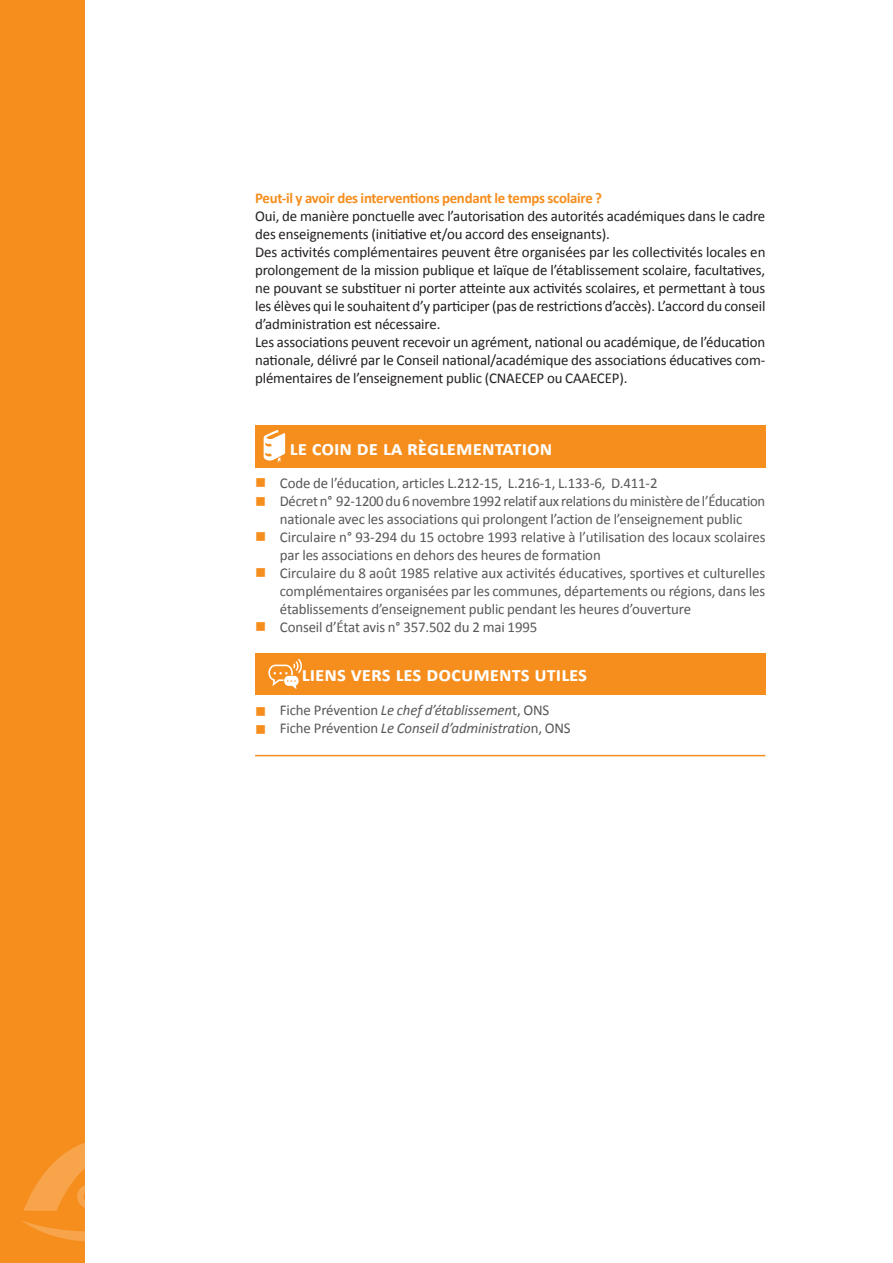
<style>
.page{position:relative;width:893px;height:1263px;background:#fff}
.page>*{position:absolute;margin:0;border:0;box-sizing:border-box;transform-origin:0 0}
.t1{font:700 21px "Calibri";color:#fff}
.t2{font:15px/18px "Calibri";letter-spacing:-.01em;color:#231f20;text-align:justify}
.t3{font:15px/18px "Calibri";letter-spacing:-.01em;color:#57585a;text-align:center}
.t4{font:700 15px "Calibri";letter-spacing:-.02em;color:#f68e1e}
.t5{font:italic 15px "Calibri";letter-spacing:-.01em;color:#57585a}
.s1{color:#f68e1e}
.s2{font-style:italic}
.s3{font-style:normal}
</style>
<div class="page">
<div style="left:0;top:0;width:85px;height:1263px;background:#f68e1e"></div>
<svg style="left:22px;top:1142px;width:63px;height:100px"></svg>
<div style="left:255px;top:425px;width:510px;height:43px;background:#f68e1e"></div>
<svg style="left:264px;top:430px;width:21px;height:33px"></svg>
<div style="left:255px;top:653px;width:510px;height:42px;background:#f68e1e"></div>
<hr style="left:255px;top:755px;width:510px;height:1px;background:#f68e1e">
<svg style="left:268px;top:659px;width:34px;height:30px"></svg>
<p class="t4" style="left:255px;top:188px;width:348px">Peut-il y avoir des interventions pendant le temps scolaire ?</p>
<p class="t2" style="left:255px;top:207px;width:512px">Oui, de manière ponctuelle avec l’autorisation des autorités académiques dans le cadre des enseignements (initiative et/ou accord des enseignants).</p>
<p class="t2" style="left:255px;top:243px;width:512px">Des activités complémentaires peuvent être organisées par les collectivités locales en prolongement de la mission publique et laïque de l’établissement scolaire, facultatives, ne pouvant se substituer ni porter atteinte aux activités scolaires, et permettant à tous les élèves qui le souhaitent d’y participer (pas de restrictions d’accès). L’accord du conseil d’administration est nécessaire.</p>
<p class="t2" style="left:255px;top:333px;width:512px">Les associations peuvent recevoir un agrément, national ou académique, de l’éducation nationale, délivré par le Conseil national/académique des associations éducatives com&shy;plémentaires de l’enseignement public (CNAECEP ou CAAECEP).</p>
<p class="t1" style="left:290px;top:434px;width:264px">le coin de la règlementation</p>
<p class="t3" style="left:255px;top:474px;width:404px"><span class="s1">■</span> Code de l’éducation, articles L.212-15, L.216-1, L.133-6, D.411-2</p>
<p class="t3" style="left:255px;top:492px;width:512px"><span class="s1">■</span> Décret n° 92-1200 du 6 novembre 1992 relatif aux relations du ministère de l’Éducation nationale avec les associations qui prolongent l’action de l’enseignement public</p>
<p class="t3" style="left:280px;top:528px;width:487px;text-align:left;text-indent:-25px"><span class="s1">■</span> Circulaire n° 93-294 du 15 octobre 1993 relative à l’utilisation des locaux scolaires par les associations en dehors des heures de formation</p>
<p class="t3" style="left:280px;top:564px;width:487px;text-align:justify;text-indent:-25px"><span class="s1">■</span> Circulaire du 8 août 1985 relative aux activités éducatives, sportives et culturelles complémentaires organisées par les communes, départements ou régions, dans les établissements d’enseignement public pendant les heures d’ouverture</p>
<p class="t3" style="left:255px;top:618px;width:284px"><span class="s1">■</span> Conseil d’État avis n° 357.502 du 2 mai 1995</p>
<p class="t1" style="left:302px;top:660px;width:287px">liens vers les documents utiles</p>
<p class="t3" style="left:255px;top:701px;width:296px"><span class="s1">■</span> Fiche Prévention <span class="s2">Le chef d’établissemen</span>t, ONS</p>
<p class="t5" style="left:255px;top:718px;width:317px"><span class="s1">■</span> <span class="s3">Fiche Prévention</span> Le Conseil d’administratio<span class="s3">n, ONS</span></p>
</div>
